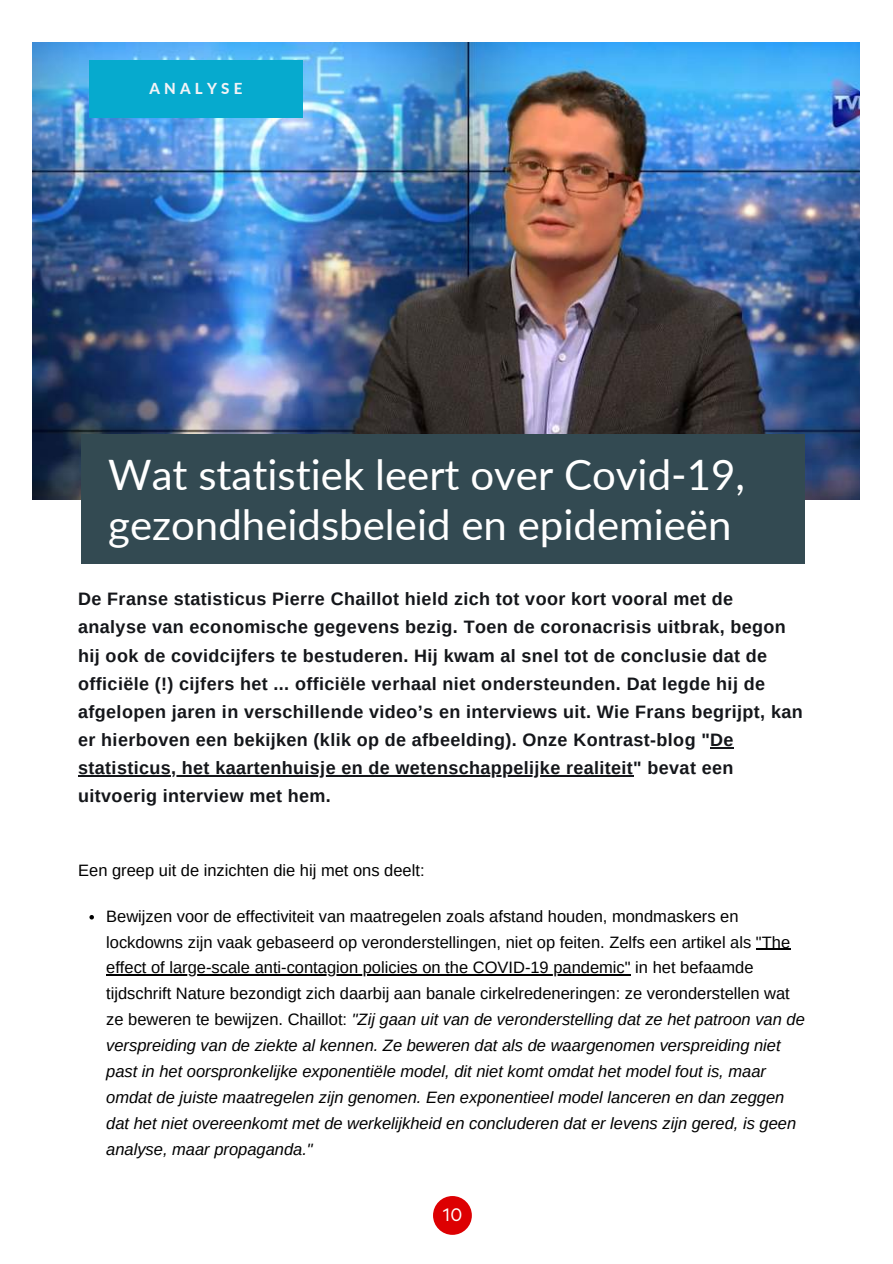
<style>
.page{position:relative;width:893px;height:1264px;background:#fff}
.page>*{position:absolute;margin:0;border:0;box-sizing:border-box;transform-origin:0 0}
.t1{font:42px/49.5px "Lato";color:#fff}
.t2{font:700 18px/28px "Arimo";letter-spacing:.02em;color:#14161a}
.t3{font:18px "Munken Sans";color:#fff}
.t4{font:italic 16.5px/25.8px "Arimo";color:#000}
.t5{font:16.5px "Arimo";color:#000}
.t6{font:800 15.15px "Lato";letter-spacing:.28em;color:#f2f3f7}
.s1{font-style:normal}
</style>
<div class="page">
<img style="left:33px;top:43px;width:826px;height:456px">
<div style="left:81px;top:434px;width:723px;height:129px;background:#334a52"></div>
<div style="left:433px;top:1195px;width:39px;height:39px;background:#dd0002;border-radius:50%"></div>
<div style="left:89px;top:60px;width:214px;height:58px;background:#06aace"></div>
<svg style="left:710px;top:747px;width:24px;height:1px"></svg>
<hr style="left:78px;top:775px;width:555px;height:1px;background:#14161a">
<svg style="left:89px;top:915px;width:5px;height:4px"></svg>
<hr style="left:755px;top:948px;width:35px;height:1px;background:#000">
<hr style="left:106px;top:974px;width:524px;height:1px;background:#000">
<p class="t6" style="left:149px;top:79px;width:95px">ANALYSE</p>
<h1 class="t1" style="left:108px;top:449px;width:638px">Wat statistiek leert over Covid-19, gezondheidsbeleid en epidemieën</h1>
<p class="t2" style="left:78px;top:585px;width:726px">De Franse statisticus Pierre Chaillot hield zich tot voor kort vooral met de analyse van economische gegevens bezig. Toen de coronacrisis uitbrak, begon hij ook de covidcijfers te bestuderen. Hij kwam al snel tot de conclusie dat de officiële (!) cijfers het ... officiële verhaal niet ondersteunden. Dat legde hij de afgelopen jaren in verschillende video’s en interviews uit. Wie Frans begrijpt, kan er hierboven een bekijken (klik op de afbeelding). Onze Kontrast-blog "De statisticus, het kaartenhuisje en de wetenschappelijke realiteit" bevat een uitvoerig interview met hem.</p>
<p class="t5" style="left:78px;top:860px;width:348px">Een greep uit de inzichten die hij met ons deelt:</p>
<p class="t4" style="left:106px;top:903px;width:700px"><span class="s1">Bewijzen voor de effectiviteit van maatregelen zoals afstand houden, mondmaskers en lockdowns zijn vaak gebaseerd op veronderstellingen, niet op feiten. Zelfs een artikel als "The effect of large-scale anti-contagion policies on the COVID-19 pandemic" in het befaamde tijdschrift Nature bezondigt zich daarbij aan banale cirkelredeneringen: ze veronderstellen wat ze beweren te bewijzen. Chaillot:</span> "Zij gaan uit van de veronderstelling dat ze het patroon van de verspreiding van de ziekte al kennen. Ze beweren dat als de waargenomen verspreiding niet past in het oorspronkelijke exponentiële model, dit niet komt omdat het model fout is, maar omdat de juiste maatregelen zijn genomen. Een exponentieel model lanceren en dan zeggen dat het niet overeenkomt met de werkelijkheid en concluderen dat er levens zijn gered, is geen analyse, maar propaganda."</p>
<p class="t3" style="left:442px;top:1203px;width:21px">10</p>
</div>
